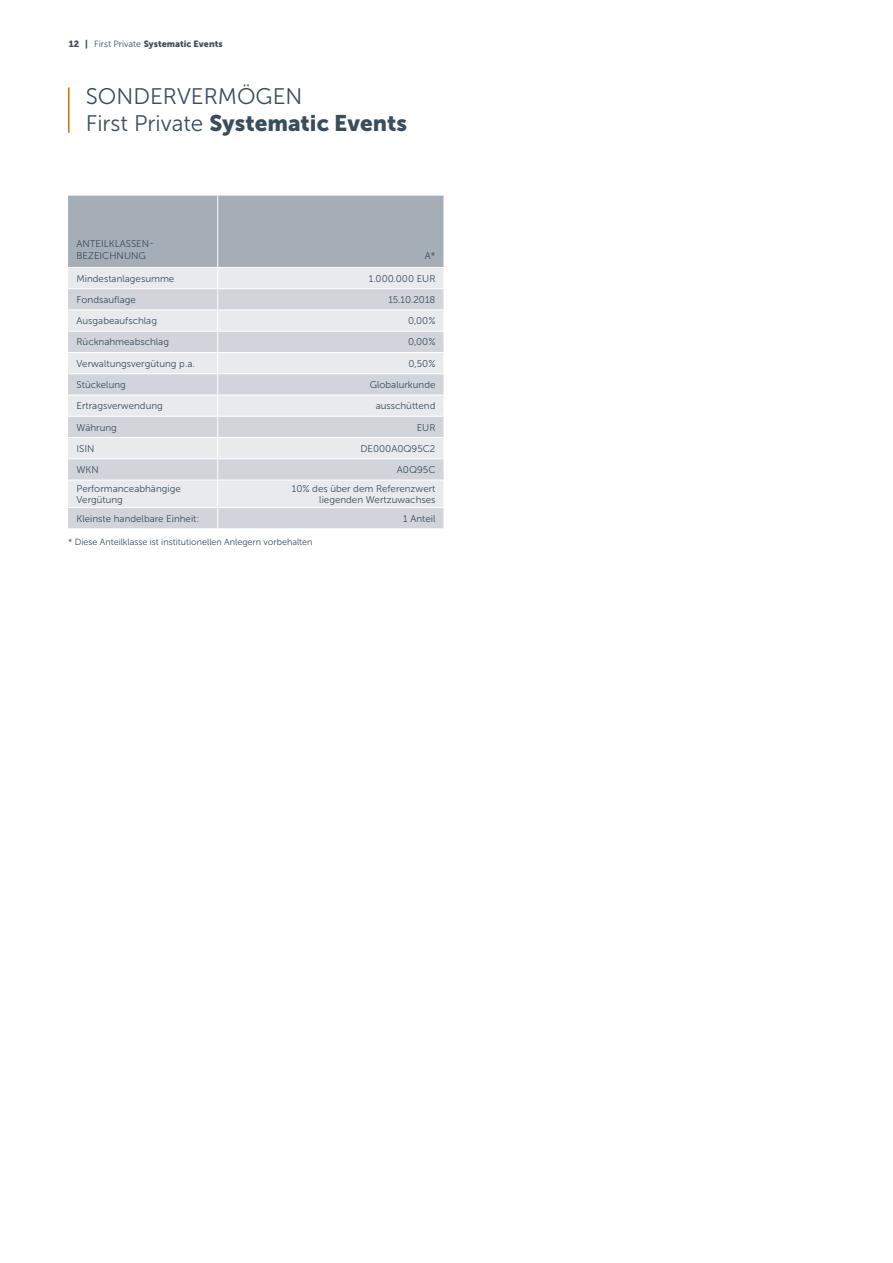
<style>
.page{position:relative;width:893px;height:1263px;background:#fff}
.page>*{position:absolute;margin:0;border:0;box-sizing:border-box;transform-origin:0 0}
.t1{font:22.5px "Museo Sans 900";color:#394d5c}
.t2{font:22.5px "Museo Sans 300";color:#394d5c}
.t3{font:9.75px/11.7px "Museo Sans 300";color:#394d5c}
.t4{font:9px "Museo Sans 300";color:#394d5c}
.t5{font:9px "Museo Sans 900";color:#394d5c}
.s1{font-family:"Museo Sans 300"}
</style>
<div class="page">
<hr style="left:68px;top:87px;width:2px;height:46px;background:#dc6b02">
<svg style="left:68px;top:196px;width:376px;height:332px;background:#d2d5dc"></svg>
<p class="t5" style="left:69px;top:39px;width:156px">12 | <span class="s1">First Private</span> Systematic Events</p>
<h1 class="t2" style="left:86px;top:84px;width:218px">SONDERVERMÖGEN</h1>
<h1 class="t1" style="left:86px;top:111px;width:323px"><span class="s1">First Private</span> Systematic Events</h1>
<p class="t3" style="left:77px;top:238px;width:79px">ANTEILKLASSEN-<br>BEZEICHNUNG</p>
<p class="t3" style="left:425px;top:250px;width:12px">A*</p>
<p class="t3" style="left:77px;top:273px;width:99px">Mindestanlagesumme</p>
<p class="t3" style="left:369px;top:273px;width:68px">1.000.000 EUR</p>
<p class="t3" style="left:77px;top:294px;width:61px">Fondsauflage</p>
<p class="t3" style="left:388px;top:294px;width:49px">15.10.2018</p>
<p class="t3" style="left:77px;top:315px;width:82px">Ausgabeaufschlag</p>
<p class="t3" style="left:408px;top:315px;width:29px">0,00%</p>
<p class="t3" style="left:77px;top:336px;width:94px">Rücknahmeabschlag</p>
<p class="t3" style="left:408px;top:336px;width:29px">0,00%</p>
<p class="t3" style="left:77px;top:358px;width:120px">Verwaltungsvergütung p.a.</p>
<p class="t3" style="left:409px;top:358px;width:28px">0,50%</p>
<p class="t3" style="left:77px;top:379px;width:51px">Stückelung</p>
<p class="t3" style="left:370px;top:379px;width:67px">Globalurkunde</p>
<p class="t3" style="left:77px;top:400px;width:88px">Ertragsverwendung</p>
<p class="t3" style="left:376px;top:400px;width:61px">ausschüttend</p>
<p class="t3" style="left:77px;top:421px;width:42px">Währung</p>
<p class="t3" style="left:417px;top:421px;width:20px">EUR</p>
<p class="t3" style="left:77px;top:443px;width:19px">ISIN</p>
<p class="t3" style="left:360px;top:443px;width:77px">DE000A0Q95C2</p>
<p class="t3" style="left:77px;top:464px;width:24px">WKN</p>
<p class="t3" style="left:397px;top:464px;width:40px">A0Q95C</p>
<p class="t3" style="left:77px;top:482px;width:106px">Performanceabhängige<br>Vergütung</p>
<p class="t3" style="left:292px;top:482px;width:145px;text-align:right">10% des über dem Referenzwert liegenden Wertzuwachses</p>
<p class="t3" style="left:77px;top:513px;width:124px">Kleinste handelbare Einheit:</p>
<p class="t3" style="left:403px;top:513px;width:34px">1 Anteil</p>
<p class="t4" style="left:68px;top:537px;width:246px">* Diese Anteilklasse ist institutionellen Anlegern vorbehalten</p>
</div>
